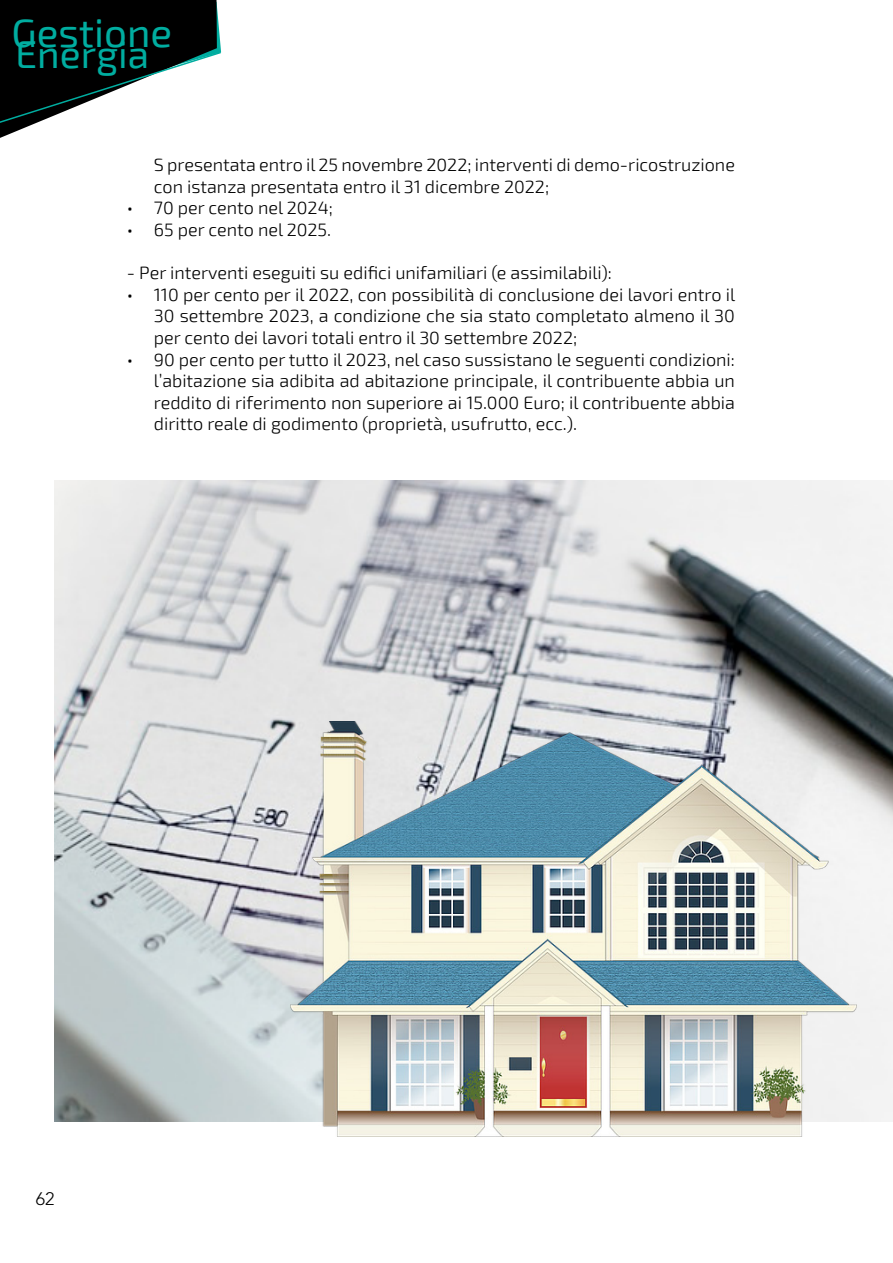
<style>
.page{position:relative;width:893px;height:1263px;background:#fff}
.page>*{position:absolute;margin:0;border:0;box-sizing:border-box;transform-origin:0 0}
.t1{font:40.35px "Exo 2";color:#00ada0}
.t2{font:38.85px "Exo 2";color:#00ada0}
.t3{font:300 18px/21.6px "Exo 2";color:#000;text-align:justify}
.t4{font:300 18px "Avenir LT Std";color:#000}
</style>
<div class="page">
<svg style="left:0;top:0;width:222px;height:138px"></svg>
<img style="left:54px;top:481px;width:839px;height:640px">
<img style="left:291px;top:721px;width:565px;height:416px">
<h1 class="t1" style="left:12px;top:6px;width:162px">Gestione</h1>
<h2 class="t2" style="left:16px;top:30px;width:135px">Energia</h2>
<p class="t3" style="left:154px;top:153px;width:583px">S presentata entro il 25 novembre 2022; interventi di demo-ricostruzione con istanza presentata entro il 31 dicembre 2022;</p>
<p class="t3" style="left:127px;top:196px;width:207px">• 70 per cento nel 2024;</p>
<p class="t3" style="left:127px;top:218px;width:206px">• 65 per cento nel 2025.</p>
<p class="t3" style="left:127px;top:261px;width:486px">- Per interventi eseguiti su edifici unifamiliari (e assimilabili):</p>
<p class="t3" style="left:154px;top:283px;width:583px;text-indent:-27px">• 110 per cento per il 2022, con possibilità di conclusione dei lavori entro il 30 settembre 2023, a condizione che sia stato completato almeno il 30 per cento dei lavori totali entro il 30 settembre 2022;</p>
<p class="t3" style="left:154px;top:347px;width:583px;text-indent:-27px">• 90 per cento per tutto il 2023, nel caso sussistano le seguenti condizioni: l’abitazione sia adibita ad abitazione principale, il contribuente abbia un reddito di riferimento non superiore ai 15.000 Euro; il contribuente abbia diritto reale di godimento (proprietà, usufrutto, ecc.).</p>
<p class="t4" style="left:36px;top:1188px;width:20px">62</p>
</div>
